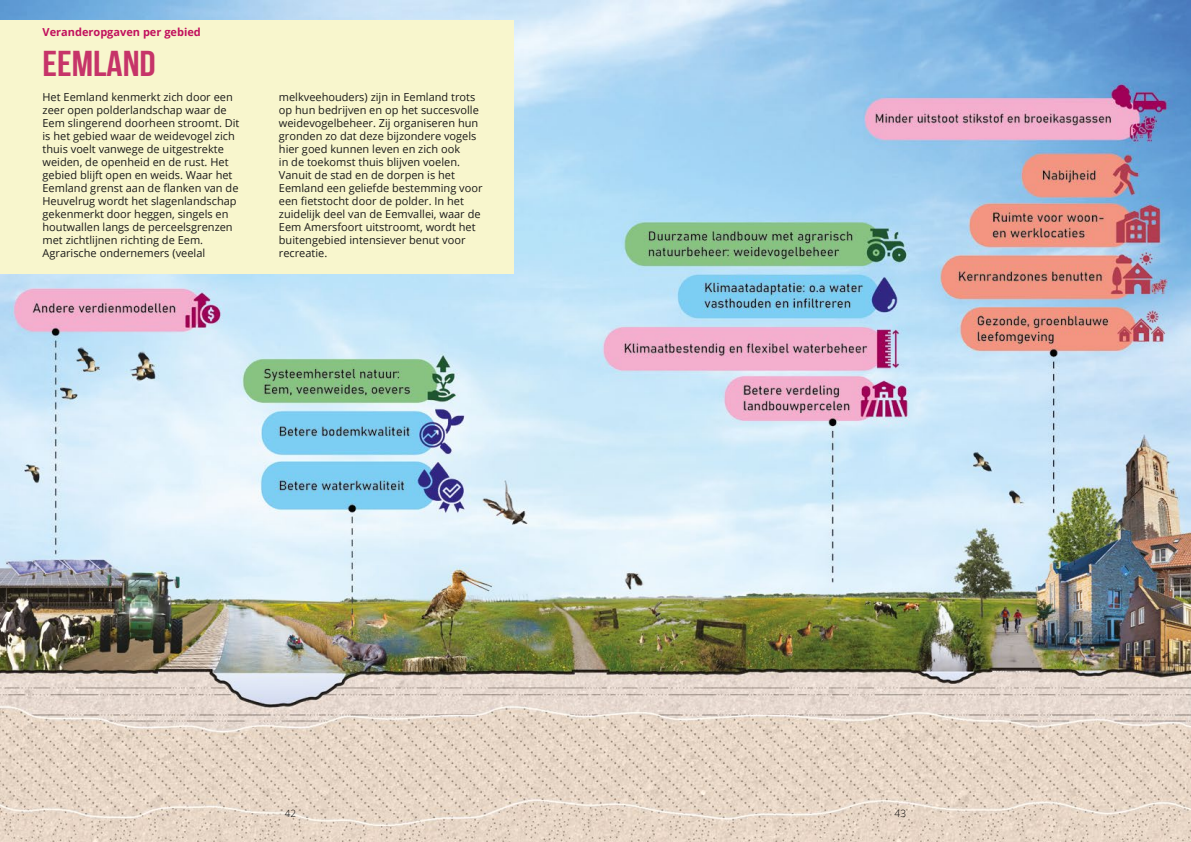
<style>
.page{position:relative;width:1191px;height:842px;background:#fff}
.page>*{position:absolute;margin:0;border:0;box-sizing:border-box;transform-origin:0 0}
.Kop_Deelgebieden{font:700 36px "Bebas Neue";color:#c63469;scale:1.1 1}
.Platte_tekst{font:11px/13px "Open Sans";color:#1b1b1a}
.Tussenkop_1{font:700 11px "Open Sans";color:#c1105d}
.t1{font:300 10px "Open Sans";color:#000}
</style>
<div class="page">
<img style="left:0;top:0;width:1191px;height:842px">
<div style="left:0;top:20px;width:513px;height:253px;background:#f8f6cd"></div>
<h4 class="Tussenkop_1" style="left:43px;top:24px;width:160px">Veranderopgaven per gebied</h4>
<h1 class="Kop_Deelgebieden" style="left:43px;top:44px;width:104px">EEMLAND</h1>
<p class="Platte_tekst" style="left:43px;top:90px;width:198px">Het Eemland kenmerkt zich door een zeer open polderlandschap waar de Eem slingerend doorheen stroomt. Dit is het gebied waar de weidevogel zich thuis voelt vanwege de uitgestrekte weiden, de openheid en de rust. Het gebied blijft open en weids. Waar het Eemland grenst aan de flanken van de Heuvelrug wordt het slagenlandschap gekenmerkt door heggen, singels en houtwallen langs de perceelsgrenzen met zichtlijnen richting de Eem.<br>Agrarische ondernemers (veelal</p>
<p class="Platte_tekst" style="left:279px;top:90px;width:205px">melkveehouders) zijn in Eemland trots op hun bedrijven en op het succesvolle weidevogelbeheer. Zij organiseren hun gronden zo dat deze bijzondere vogels hier goed kunnen leven en zich ook<br>in de toekomst thuis blijven voelen.<br>Vanuit de stad en de dorpen is het Eemland een geliefde bestemming voor een fietstocht door de polder. In het zuidelijk deel van de Eemvallei, waar de Eem Amersfoort uitstroomt, wordt het buitengebied intensiever benut voor recreatie.</p>
<p class="t1" style="left:285px;top:806px;width:13px">42</p>
<p class="t1" style="left:894px;top:806px;width:13px">43</p>
</div>
